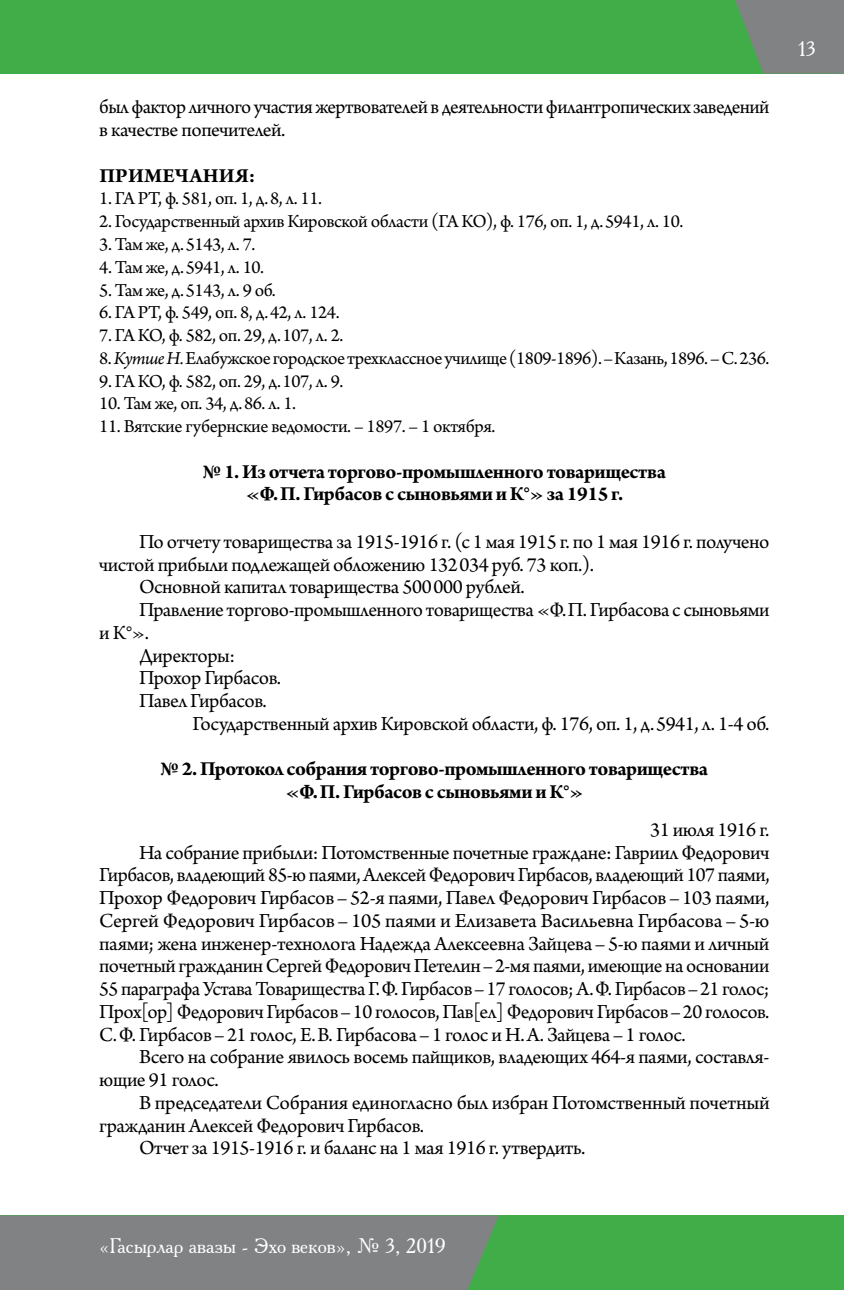
<style>
.page{position:relative;width:844px;height:1290px;background:#fff}
.page>*{position:absolute;margin:0;border:0;box-sizing:border-box;transform-origin:0 0}
.t1{font:21px/22.8px "Arno Pro";letter-spacing:-.025em;color:#000}
.t2{font:700 21px/22.8px "Arno Pro";letter-spacing:-.02em;color:#000;text-align:center}
.t3{font:21px "Academy ACTT";color:#fff}
.t4{font:700 21px "Arno Pro";letter-spacing:.01em;color:#000}
.t5{font:19.25px "Arno Pro";letter-spacing:-.02em;color:#000}
.s1{font-style:italic}
</style>
<div class="page">
<div style="left:0;top:1215px;width:843px;height:75px;background:#40ad49"></div>
<div style="left:0;top:1215px;width:499px;height:75px;background:#808284"></div>
<div style="left:0;top:0;width:843px;height:74px;background:#40ad49"></div>
<svg style="left:735px;top:0;width:108px;height:74px;background:#76887b"></svg>
<p class="t1" style="left:99px;top:97px;width:671px">был фактор личного участия жертвователей в деятельности филантропических заведений в качестве попечителей.</p>
<p class="t4" style="left:99px;top:163px;width:157px">ПРИМЕЧАНИЯ:</p>
<p class="t5" style="left:99px;top:188px;width:224px">1. ГА РТ, ф. 581, оп. 1, д.8, л. 11.</p>
<p class="t5" style="left:99px;top:210px;width:585px">2. Государственный архив Кировской области (ГА КО), ф. 176, оп. 1, д.5941, л. 10.</p>
<p class="t5" style="left:99px;top:233px;width:158px">3. Там же, д.5143, л. 7.</p>
<p class="t5" style="left:99px;top:256px;width:166px">4. Там же, д.5941, л. 10.</p>
<p class="t5" style="left:99px;top:279px;width:178px">5. Там же, д.5143, л. 9 об.</p>
<p class="t5" style="left:99px;top:301px;width:242px">6. ГА РТ, ф. 549, оп. 8, д.42, л. 124.</p>
<p class="t5" style="left:99px;top:324px;width:245px">7. ГА КО, ф. 582, оп. 29, д.107, л. 2.</p>
<p class="t5" style="left:99px;top:347px;width:671px">8. <span class="s1">Кутше Н.</span> Елабужское городское трехклассное училище (1809-1896).–Казань, 1896. – С. 236.</p>
<p class="t5" style="left:99px;top:370px;width:245px">9. ГА КО, ф. 582, оп. 29, д.107, л. 9.</p>
<p class="t5" style="left:99px;top:392px;width:198px">10. Там же, оп. 34, д.86. л. 1.</p>
<p class="t5" style="left:99px;top:415px;width:397px">11. Вятские губернские ведомости. – 1897. – 1 октября.</p>
<p class="t2" style="left:203px;top:461px;width:464px">№ 1. Из отчета торгово-промышленного товарищества «Ф.П. Гирбасов с сыновьями и К°» за 1915 г.</p>
<p class="t1" style="left:139px;top:531px;width:632px">По отчету товарищества за 1915-1916 г. (с 1 мая 1915 г. по 1 мая 1916 г. получено</p>
<p class="t1" style="left:99px;top:554px;width:496px">чистой прибыли подлежащей обложению 132034 руб. 73 коп.).</p>
<p class="t1" style="left:139px;top:577px;width:387px">Основной капитал товарищества 500000 рублей.</p>
<p class="t1" style="left:139px;top:599px;width:632px">Правление торгово-промышленного товарищества «Ф.П. Гирбасова с сыновьями</p>
<p class="t1" style="left:99px;top:622px;width:51px">и К°».</p>
<p class="t1" style="left:139px;top:645px;width:98px">Директоры:</p>
<p class="t1" style="left:139px;top:668px;width:144px">Прохор Гирбасов.</p>
<p class="t1" style="left:139px;top:690px;width:129px">Павел Гирбасов.</p>
<p class="t1" style="left:192px;top:713px;width:578px">Государственный архив Кировской области, ф. 176, оп. 1, д.5941, л. 1-4 об.</p>
<p class="t2" style="left:160px;top:759px;width:549px">№ 2. Протокол собрания торгово-промышленного товарищества «Ф.П. Гирбасов с сыновьями и К°»</p>
<p class="t1" style="left:650px;top:819px;width:121px">31 июля 1916 г.</p>
<p class="t1" style="left:139px;top:842px;width:631px">На собрание прибыли: Потомственные почетные граждане: Гавриил Федорович</p>
<p class="t1" style="left:99px;top:865px;width:671px">Гирбасов, владеющий 85-ю паями, Алексей Федорович Гирбасов, владеющий 107 паями,</p>
<p class="t1" style="left:99px;top:887px;width:671px">Прохор Федорович Гирбасов–52-я паями, Павел Федорович Гирбасов–103 паями,</p>
<p class="t1" style="left:99px;top:910px;width:671px">Сергей Федорович Гирбасов – 105 паями и Елизавета Васильевна Гирбасова – 5-ю</p>
<p class="t1" style="left:99px;top:933px;width:671px">паями; жена инженер-технолога Надежда Алексеевна Зайцева–5-ю паями и личный</p>
<p class="t1" style="left:99px;top:956px;width:671px">почетный гражданин Сергей Федорович Петелин–2-мя паями, имеющие на основании</p>
<p class="t1" style="left:99px;top:978px;width:671px">55 параграфа Устава Товарищества Г.Ф. Гирбасов–17 голосов; А.Ф. Гирбасов–21 голос;</p>
<p class="t1" style="left:99px;top:1001px;width:671px">Прох[ор] Федорович Гирбасов–10 голосов, Пав[ел] Федорович Гирбасов–20 голосов.</p>
<p class="t1" style="left:99px;top:1024px;width:587px">С.Ф. Гирбасов–21 голос, Е.В. Гирбасова–1 голос и Н.А. Зайцева–1 голос.</p>
<p class="t1" style="left:139px;top:1047px;width:631px">Всего на собрание явилось восемь пайщиков, владеющих 464-я паями, составля-</p>
<p class="t1" style="left:99px;top:1069px;width:121px">ющие 91 голос.</p>
<p class="t1" style="left:139px;top:1092px;width:632px">В председатели Собрания единогласно был избран Потомственный почетный</p>
<p class="t1" style="left:99px;top:1115px;width:326px">гражданин Алексей Федорович Гирбасов.</p>
<p class="t1" style="left:139px;top:1138px;width:448px">Отчет за 1915-1916 г. и баланс на 1 мая 1916 г. утвердить.</p>
<p class="t3" style="left:797px;top:36px;width:19px">13</p>
<p class="t3" style="left:99px;top:1233px;width:348px">«Гасырлар авазы - Эхо веков», № 3, 2019</p>
</div>
